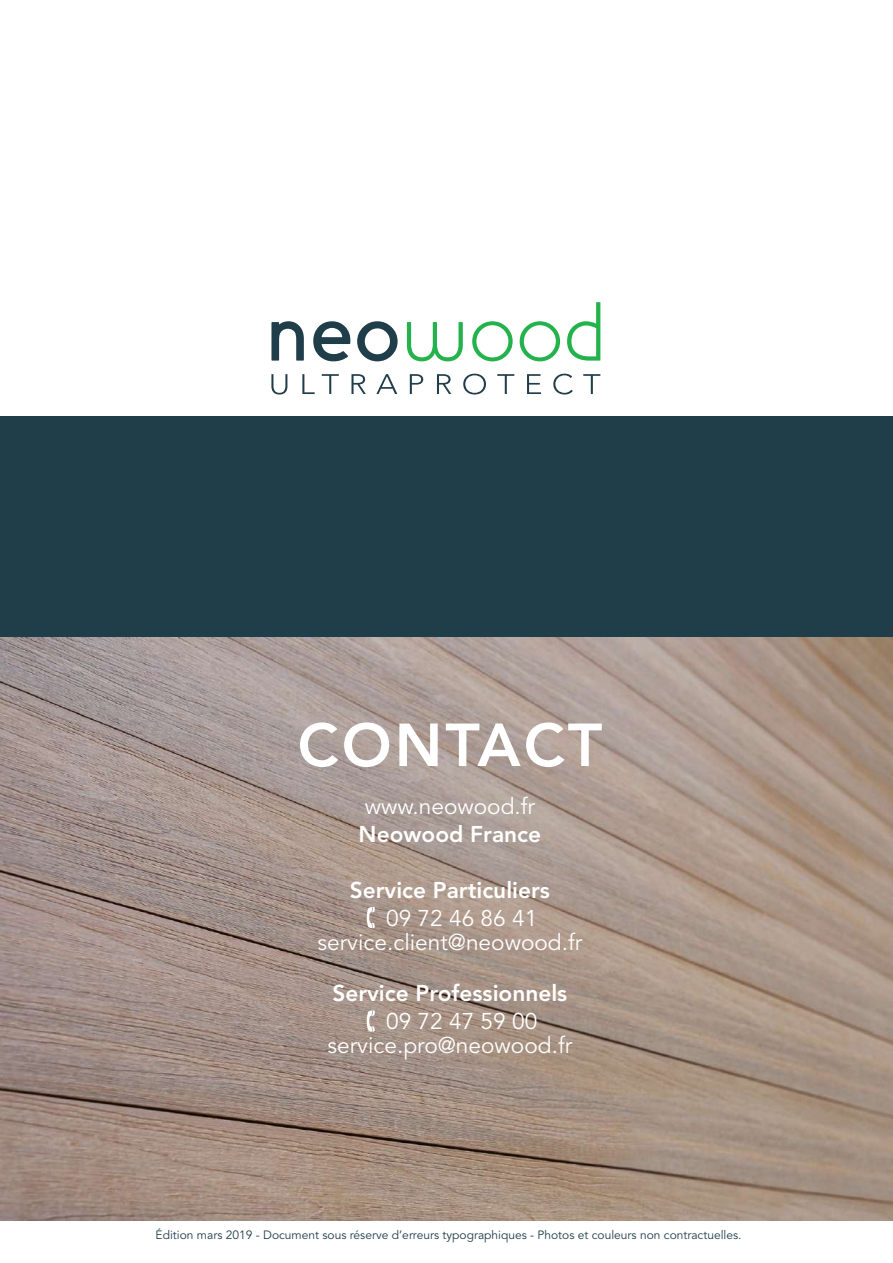
<style>
.page{position:relative;width:893px;height:1263px;background:#fff}
.page>*{position:absolute;margin:0;border:0;box-sizing:border-box;transform-origin:0 0}
.t1{font:800 60px "Avenir LT Std";letter-spacing:.05em;color:#fff}
.t2{font:22.65px/23.9px "Avenir LT Std";color:#fff}
.t3{font:800 22.65px "Avenir LT Std";color:#fff}
.t4{font:12px "Avenir LT Std";color:#203d4a}
</style>
<div class="page">
<div style="left:0;top:417px;width:893px;height:274px;background:#203d4a"></div>
<img style="left:0;top:638px;width:893px;height:582px">
<svg style="left:367px;top:907px;width:8px;height:21px"></svg>
<svg style="left:367px;top:1010px;width:8px;height:22px"></svg>
<svg style="left:271px;top:321px;width:33px;height:40px"></svg>
<svg style="left:313px;top:321px;width:38px;height:40px"></svg>
<svg style="left:357px;top:321px;width:41px;height:40px"></svg>
<svg style="left:407px;top:322px;width:56px;height:39px"></svg>
<svg style="left:472px;top:321px;width:41px;height:40px"></svg>
<svg style="left:520px;top:321px;width:40px;height:40px"></svg>
<svg style="left:567px;top:302px;width:33px;height:59px"></svg>
<svg style="left:271px;top:374px;width:16px;height:20px"></svg>
<svg style="left:302px;top:374px;width:13px;height:20px"></svg>
<svg style="left:322px;top:374px;width:17px;height:20px"></svg>
<svg style="left:351px;top:374px;width:15px;height:20px"></svg>
<svg style="left:376px;top:374px;width:21px;height:20px"></svg>
<svg style="left:410px;top:374px;width:13px;height:20px"></svg>
<svg style="left:437px;top:374px;width:14px;height:20px"></svg>
<svg style="left:463px;top:374px;width:23px;height:20px"></svg>
<svg style="left:497px;top:374px;width:17px;height:20px"></svg>
<svg style="left:527px;top:374px;width:14px;height:20px"></svg>
<svg style="left:553px;top:374px;width:20px;height:20px"></svg>
<svg style="left:583px;top:374px;width:17px;height:20px"></svg>
<h1 class="t1" style="left:298px;top:710px;width:306px">CONTACT</h1>
<h2 class="t2" style="left:365px;top:795px;width:172px">www.neowood.fr</h2>
<h2 class="t3" style="left:359px;top:821px;width:184px">Neowood France</h2>
<h2 class="t3" style="left:350px;top:877px;width:202px">Service Particuliers</h2>
<h2 class="t2" style="left:317px;top:907px;width:266px;text-indent:69px">09 72 46 86 41 service.client@neowood.fr</h2>
<h2 class="t3" style="left:332px;top:980px;width:236px">Service Professionnels</h2>
<h2 class="t2" style="left:327px;top:1010px;width:246px;text-indent:59px">09 72 47 59 00 service.pro@neowood.fr</h2>
<p class="t4" style="left:156px;top:1227px;width:588px">Édition mars 2019 - Document sous réserve d’erreurs typographiques - Photos et couleurs non contractuelles.</p>
</div>
